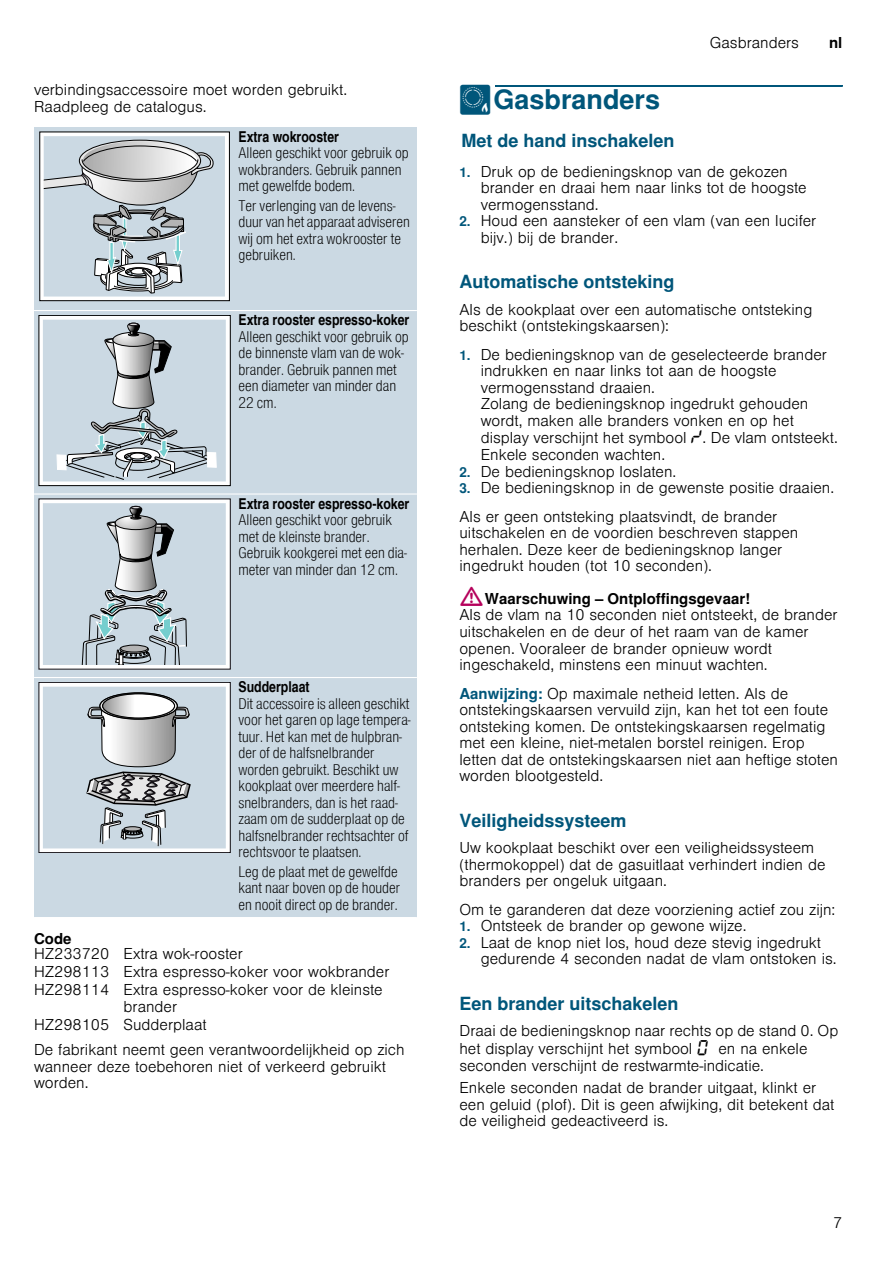
<style>
.page{position:relative;width:893px;height:1263px;background:#fff}
.page>*{position:absolute;margin:0;border:0;box-sizing:border-box;transform-origin:0 0}
.t1{font:700 27px "Nimbus San L";color:#00567a}
.t2{font:700 18px "Nimbus San L";color:#00567a}
.t3{font:300 15px/16.5px "Nimbus San L";color:#000}
.t4{font:15px/16.5px "Nimbus San L Lig Con";color:#000}
.t5{font:15px "Nimbus San L Bol Con";color:#000}
.t6{font:700 15px "Nimbus San L";color:#000}
.s1{font-family:"BSH Symb PG2";font-weight:400}
.s2{font-weight:700;font-size:13.5px;color:#00567a}
.s3{font-family:"BSH Symb All";font-weight:400;font-size:16.5px}
.s4{font-family:"BSH Symb All";font-weight:400;font-size:21px;color:#b5015b}
.s5{font-weight:700}
.s6{font-weight:700;color:#00567a}
</style>
<div class="page">
<div style="left:495px;top:85px;width:347px;height:2px;border:1px solid #00567a"></div>
<div style="left:34px;top:127px;width:200px;height:183px;background:#cbd9e3"></div>
<div style="left:234px;top:127px;width:183px;height:183px;background:#cbd9e3"></div>
<svg style="left:34px;top:310px;width:200px;height:184px;background:#b9c5cf"></svg>
<div style="left:234px;top:310px;width:183px;height:184px;background:#cbd9e3"></div>
<svg style="left:34px;top:494px;width:200px;height:183px;background:#b5c0ca"></svg>
<div style="left:234px;top:494px;width:183px;height:183px;background:#cbd9e3"></div>
<div style="left:34px;top:677px;width:200px;height:240px;background:#cbd9e3"></div>
<div style="left:234px;top:677px;width:183px;height:240px;background:#cbd9e3"></div>
<hr style="left:34px;top:310px;width:383px;height:1px;background:#fff">
<hr style="left:34px;top:493px;width:383px;height:2px;background:#fff">
<hr style="left:34px;top:677px;width:383px;height:1px;background:#fff">
<svg style="left:39px;top:132px;width:191px;height:354px"></svg>
<svg style="left:39px;top:499px;width:191px;height:170px;background:#c0cbd3"></svg>
<svg style="left:39px;top:683px;width:191px;height:170px"></svg>
<p class="t3" style="left:34px;top:80px;width:314px">verbindingsaccessoire moet worden gebruikt.<br>Raadpleeg de catalogus.</p>
<p class="t5" style="left:238px;top:127px;width:102px">Extra wokrooster</p>
<p class="t4" style="left:238px;top:144px;width:172px">Alleen geschikt voor gebruik op wokbranders. Gebruik pannen met gewelfde bodem.</p>
<p class="t4" style="left:238px;top:196px;width:173px">Ter verlenging van de levens&shy;duur van het apparaat adviseren wij om het extra wokrooster te gebruiken.</p>
<p class="t5" style="left:238px;top:310px;width:172px">Extra rooster espresso-koker</p>
<p class="t4" style="left:238px;top:327px;width:172px">Alleen geschikt voor gebruik op de binnenste vlam van de wok&shy;brander. Gebruik pannen met een diameter van minder dan<br>22 cm.</p>
<p class="t5" style="left:238px;top:494px;width:172px">Extra rooster espresso-koker</p>
<p class="t4" style="left:238px;top:511px;width:170px">Alleen geschikt voor gebruik met de kleinste brander.<br>Gebruik kookgerei met een dia&shy;meter van minder dan 12 cm.</p>
<p class="t5" style="left:238px;top:677px;width:73px">Sudderplaat</p>
<p class="t4" style="left:238px;top:694px;width:174px">Dit accessoire is alleen geschikt voor het garen op lage tempera&shy;tuur. Het kan met de hulpbran&shy;der of de halfsnelbrander worden gebruikt. Beschikt uw kookplaat over meerdere half&shy;snelbranders, dan is het raad&shy;zaam om de sudderplaat op de halfsnelbrander rechtsachter of rechtsvoor te plaatsen.</p>
<p class="t4" style="left:238px;top:862px;width:163px">Leg de plaat met de gewelfde kant naar boven op de houder en nooit direct op de brander.</p>
<p class="t3" style="left:34px;top:943px;width:357px;line-height:18px">HZ233720 Extra wok-rooster<br>HZ298113 Extra espresso-koker voor wokbrander<br>HZ298114 Extra espresso-koker voor de kleinste</p>
<p class="t3" style="left:34px;top:996px;width:174px;line-height:18px;text-indent:90px">brander<br>HZ298105 Sudderplaat</p>
<p class="t6" style="left:34px;top:929px;width:39px">Code</p>
<p class="t3" style="left:34px;top:1040px;width:372px">De fabrikant neemt geen verantwoordelijkheid op zich wanneer deze toebehoren niet of verkeerd gebruikt worden.</p>
<p class="t3" style="left:710px;top:33px;width:91px">Gasbranders</p>
<p class="t6" style="left:829px;top:34px;width:15px">nl</p>
<h1 class="t1" style="left:459px;top:83px;width:202px"><span class="s1">Ä</span>Gasbranders</h1>
<p class="t2" style="left:461px;top:130px;width:215px">Met de hand inschakelen</p>
<p class="t3" style="left:480px;top:162px;width:327px;text-indent:-21px"><span class="s2">1.</span> Druk op de bedieningsknop van de gekozen brander en draai hem naar links tot de hoogste vermogensstand.</p>
<p class="t3" style="left:480px;top:211px;width:337px;text-indent:-21px"><span class="s2">2.</span> Houd een aansteker of een vlam (van een lucifer bijv.) bij de brander.</p>
<p class="t2" style="left:459px;top:271px;width:217px">Automatische ontsteking</p>
<p class="t3" style="left:459px;top:300px;width:354px">Als de kookplaat over een automatische ontsteking beschikt (ontstekingskaarsen):</p>
<p class="t3" style="left:480px;top:345px;width:358px;text-indent:-21px"><span class="s2">1.</span> De bedieningsknop van de geselecteerde brander indrukken en naar links tot aan de hoogste vermogensstand draaien.<br>Zolang de bedieningsknop ingedrukt gehouden wordt, maken alle branders vonken en op het display verschijnt het symbool <span class="s3">³</span>. De vlam ontsteekt.<br>Enkele seconden wachten.</p>
<p class="t3" style="left:459px;top:462px;width:218px"><span class="s2">2.</span> De bedieningsknop loslaten.</p>
<p class="t3" style="left:459px;top:472px;width:376px;line-height:28.5px"><span class="s2">3.</span> De bedieningsknop in de gewenste positie draaien.<br>Als er geen ontsteking plaatsvindt, de brander</p>
<p class="t3" style="left:459px;top:523px;width:340px">uitschakelen en de voordien beschreven stappen herhalen. Deze keer de bedieningsknop langer ingedrukt houden (tot 10 seconden).</p>
<p class="t3" style="left:459px;top:589px;width:379px"><span class="s4">:</span><span class="s5">Waarschuwing – Ontploffingsgevaar!<br></span>Als de vlam na 10 seconden niet ontsteekt, de brander uitschakelen en de deur of het raam van de kamer openen. Vooraleer de brander opnieuw wordt ingeschakeld, minstens een minuut wachten.</p>
<p class="t3" style="left:459px;top:683px;width:380px"><span class="s6">Aanwijzing:</span> Op maximale netheid letten. Als de ontstekingskaarsen vervuild zijn, kan het tot een foute ontsteking komen. De ontstekingskaarsen regelmatig met een kleine, niet-metalen borstel reinigen. Erop letten dat de ontstekingskaarsen niet aan heftige stoten worden blootgesteld.</p>
<p class="t2" style="left:459px;top:809px;width:169px">Veiligheidssysteem</p>
<p class="t3" style="left:459px;top:838px;width:367px">Uw kookplaat beschikt over een veiligheidssysteem (thermokoppel) dat de gasuitlaat verhindert indien de branders per ongeluk uitgaan.</p>
<p class="t3" style="left:459px;top:899px;width:377px">Om te garanderen dat deze voorziening actief zou zijn:</p>
<p class="t3" style="left:459px;top:916px;width:288px"><span class="s2">1.</span> Ontsteek de brander op gewone wijze.</p>
<p class="t3" style="left:480px;top:932px;width:357px;text-indent:-21px"><span class="s2">2.</span> Laat de knop niet los, houd deze stevig ingedrukt gedurende 4 seconden nadat de vlam ontstoken is.</p>
<p class="t2" style="left:459px;top:992px;width:221px">Een brander uitschakelen</p>
<p class="t3" style="left:459px;top:1021px;width:380px;line-height:17.2px">Draai de bedieningsknop naar rechts op de stand 0. Op het display verschijnt het symbool <span class="s3">‹</span> en na enkele seconden verschijnt de restwarmte-indicatie.</p>
<p class="t3" style="left:459px;top:1078px;width:376px">Enkele seconden nadat de brander uitgaat, klinkt er een geluid (plof). Dit is geen afwijking, dit betekent dat de veiligheid gedeactiveerd is.</p>
<p class="t3" style="left:833px;top:1213px;width:11px">7</p>
</div>
